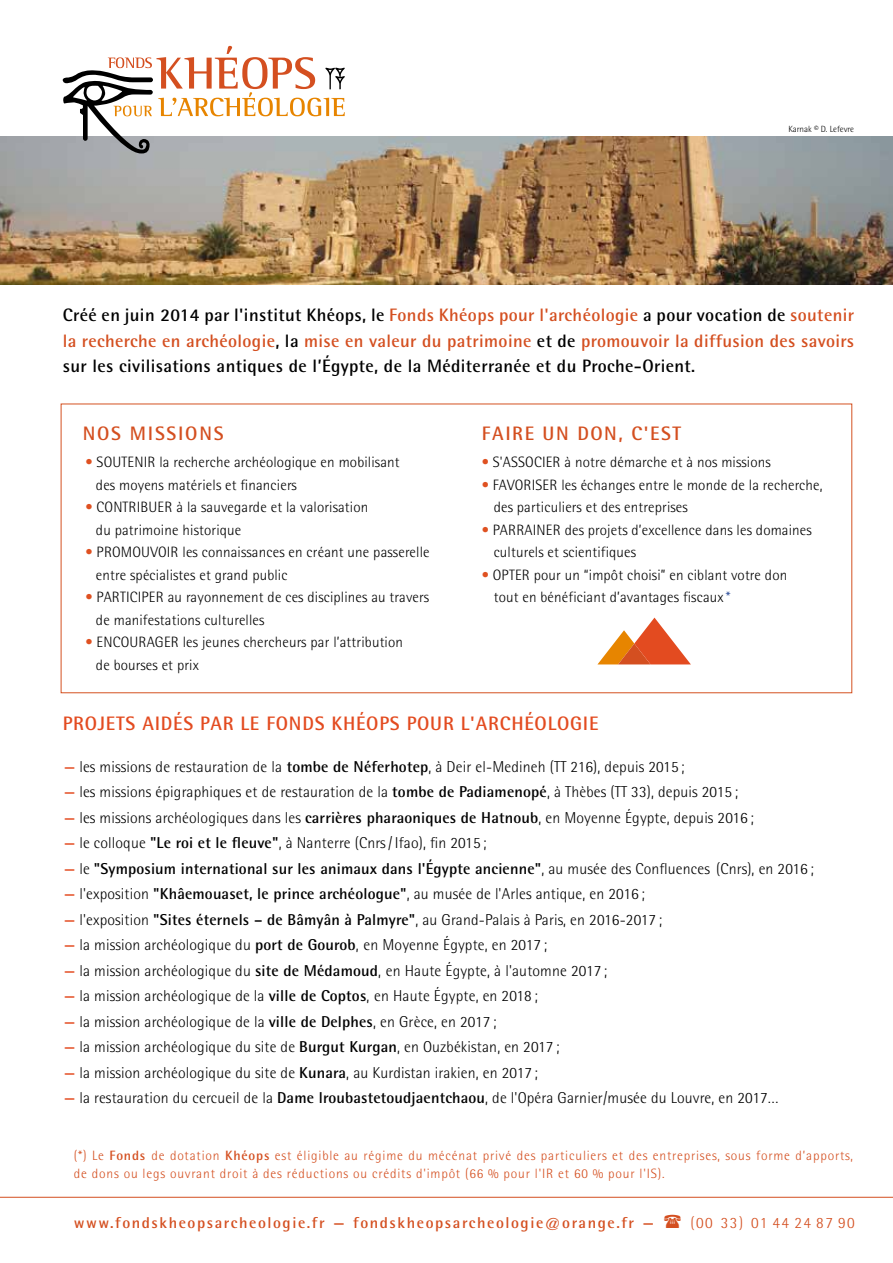
<style>
.page{position:relative;width:893px;height:1263px;background:#fff}
.page>*{position:absolute;margin:0;border:0;box-sizing:border-box;transform-origin:0 0}
.t1{font:700 19.5px "AT Rotis Semi Sans";letter-spacing:.04em;color:#e34b20}
.t2{font:700 19.5px "AT Rotis Semi Sans";letter-spacing:.085em;color:#d44f20}
.t3{font:700 18px/25.5px "AT Rotis Semi Sans";letter-spacing:.02em;color:#000;text-align:justify}
.t4{font:300 15.75px "AT Rotis Semi Sans";letter-spacing:.01em;color:#000}
.t5{font:700 15.75px "AT Rotis Semi Sans";letter-spacing:.01em;color:#000}
.t6{font:700 15.75px "AT Rotis Semi Sans";letter-spacing:.1em;color:#d44f20}
.t7{font:300 15.75px "AT Rotis Semi Sans";letter-spacing:.1em;color:#d44f20}
.t8{font:300 15px/22.5px "AT Rotis Semi Sans";letter-spacing:.01em;color:#000}
.t9{font:300 13.5px/18px "AT Rotis Semi Sans";letter-spacing:.06em;color:#d44f20}
.t10{font:300 9px "AT Rotis Semi Sans";color:#000}
.s1{color:#d44f20}
.s2{color:#df5121}
.s3{color:#294b98}
.s4{font-weight:700;color:#e34b20}
.s5{font-weight:700}
.s6{color:#e34b20}
.s7{font-weight:300}
</style>
<div class="page">
<img style="left:0;top:136px;width:893px;height:149px">
<hr style="left:0;top:1197px;width:893px;height:1px;background:#d44f20">
<svg style="left:63px;top:46px;width:282px;height:107px"></svg>
<svg style="left:598px;top:618px;width:93px;height:46px"></svg>
<p class="t10" style="left:788px;top:123px;width:67px">Karnak © D. Lefevre</p>
<p class="t3" style="left:63px;top:302px;width:793px">Créé en juin 2014 par l'institut Khéops, le <span class="s1">Fonds Khéops pour l'archéologie</span> a pour vocation de <span class="s1">soutenir la recherche en archéologie</span>, la <span class="s1">mise en valeur du patrimoine</span> et de <span class="s1">promouvoir la diffusion des savoirs </span>sur les civilisations antiques de l’Égypte, de la Méditerranée et du Proche-Orient.</p>
<p class="t2" style="left:83px;top:421px;width:142px">NOS MISSIONS</p>
<p class="t8" style="left:96px;top:451px;width:305px;text-indent:-11px"><span class="s2">•</span> SOUTENIR la recherche archéologique en mobilisant des moyens matériels et financiers</p>
<p class="t8" style="left:96px;top:496px;width:274px;text-indent:-10px"><span class="s2">•</span> CONTRIBUER à la sauvegarde et la valorisation du patrimoine historique</p>
<p class="t8" style="left:96px;top:541px;width:335px;text-indent:-10px"><span class="s2">•</span> PROMOUVOIR les connaissances en créant une passerelle entre spécialistes et grand public</p>
<p class="t8" style="left:96px;top:586px;width:335px;text-indent:-10px"><span class="s2">•</span> PARTICIPER au rayonnement de ces disciplines au travers de manifestations culturelles</p>
<p class="t8" style="left:96px;top:631px;width:309px;text-indent:-10px"><span class="s2">•</span> ENCOURAGER les jeunes chercheurs par l’attribution de bourses et prix</p>
<p class="t2" style="left:482px;top:421px;width:201px">FAIRE UN DON, C'EST</p>
<p class="t8" style="left:482px;top:451px;width:291px"><span class="s2">•</span> S'ASSOCIER à notre démarche et à nos missions</p>
<p class="t8" style="left:494px;top:473px;width:330px;text-indent:-12px"><span class="s2">•</span> FAVORISER les échanges entre le monde de la recherche, des particuliers et des entreprises</p>
<p class="t8" style="left:494px;top:518px;width:320px;text-indent:-12px"><span class="s2">•</span> PARRAINER des projets d’excellence dans les domaines culturels et scientifiques</p>
<p class="t8" style="left:494px;top:563px;width:295px;text-indent:-12px"><span class="s2">•</span> OPTER pour un “impôt choisi” en ciblant votre don tout en bénéficiant d’avantages fiscaux <span class="s3">*</span></p>
<p class="t1" style="left:63px;top:711px;width:537px">PROJETS AIDÉS PAR LE FONDS KHÉOPS POUR L'ARCHÉOLOGIE</p>
<p class="t4" style="left:64px;top:757px;width:622px"><span class="s4">—</span> les missions de restauration de la <span class="s5">tombe de Néferhotep</span>, à Deir el-Medineh (TT 216), depuis 2015 ;</p>
<p class="t4" style="left:64px;top:783px;width:675px"><span class="s4">—</span> les missions épigraphiques et de restauration de la <span class="s5">tombe de Padiamenopé</span>, à Thèbes (TT 33), depuis 2015 ;</p>
<p class="t4" style="left:64px;top:808px;width:691px"><span class="s4">—</span> les missions archéologiques dans les <span class="s5">carrières pharaoniques de Hatnoub</span>, en Moyenne Égypte, depuis 2016 ;</p>
<p class="t4" style="left:64px;top:834px;width:424px"><span class="s4">—</span> le colloque <span class="s5">"Le roi et le fleuve"</span>, à Nanterre (Cnrs/ Ifao), fin 2015 ;</p>
<p class="t5" style="left:64px;top:858px;width:751px"><span class="s6">—</span> <span class="s7">le</span> "Symposium international sur les animaux dans l'Égypte ancienne"<span class="s7">, au musée des Confluences (Cnrs), en 2016 ;</span></p>
<p class="t4" style="left:64px;top:885px;width:582px"><span class="s4">—</span> l'exposition <span class="s5">"Khâemouaset, le prince archéologue"</span>, au musée de l'Arles antique, en 2016 ;</p>
<p class="t4" style="left:64px;top:910px;width:600px"><span class="s4">—</span> l'exposition <span class="s5">"Sites éternels – de Bâmyân à Palmyre"</span>, au Grand-Palais à Paris, en 2016-2017 ;</p>
<p class="t4" style="left:64px;top:936px;width:484px"><span class="s4">—</span> la mission archéologique du <span class="s5">port de Gourob</span>, en Moyenne Égypte, en 2017 ;</p>
<p class="t4" style="left:64px;top:961px;width:545px"><span class="s4">—</span> la mission archéologique du <span class="s5">site de Médamoud</span>, en Haute Égypte, à l'automne 2017 ;</p>
<p class="t4" style="left:64px;top:987px;width:475px"><span class="s4">—</span> la mission archéologique de la <span class="s5">ville de Coptos</span>, en Haute Égypte, en 2018 ;</p>
<p class="t4" style="left:64px;top:1012px;width:434px"><span class="s4">—</span> la mission archéologique de la <span class="s5">ville de Delphes</span>, en Grèce, en 2017 ;</p>
<p class="t4" style="left:64px;top:1038px;width:497px"><span class="s4">—</span> la mission archéologique du site de <span class="s5">Burgut Kurgan</span>, en Ouzbékistan, en 2017 ;</p>
<p class="t4" style="left:64px;top:1063px;width:475px"><span class="s4">—</span> la mission archéologique du site de <span class="s5">Kunara</span>, au Kurdistan irakien, en 2017 ;</p>
<p class="t4" style="left:64px;top:1089px;width:716px"><span class="s4">—</span> la restauration du cercueil de la <span class="s5">Dame lroubastetoudjaentchaou</span>, de l'Opéra Garnier/musée du Louvre, en 2017…</p>
<p class="t9" style="left:74px;top:1146px;width:781px">(*) Le <span class="s5">Fonds</span> de dotation <span class="s5">Khéops</span> est éligible au régime du mécénat privé des particuliers et des entreprises, sous forme d’apports, de dons ou legs ouvrant droit à des réductions ou crédits d'impôt (66 % pour l'IR et 60 % pour l'IS).</p>
<p class="t6" style="left:74px;top:1213px;width:582px">www.fondskheopsarcheologie.fr — fondskheopsarcheologie@orange.fr —</p>
<p class="t7" style="left:690px;top:1213px;width:166px">(00 33) 01 44 24 87 90</p>
</div>
